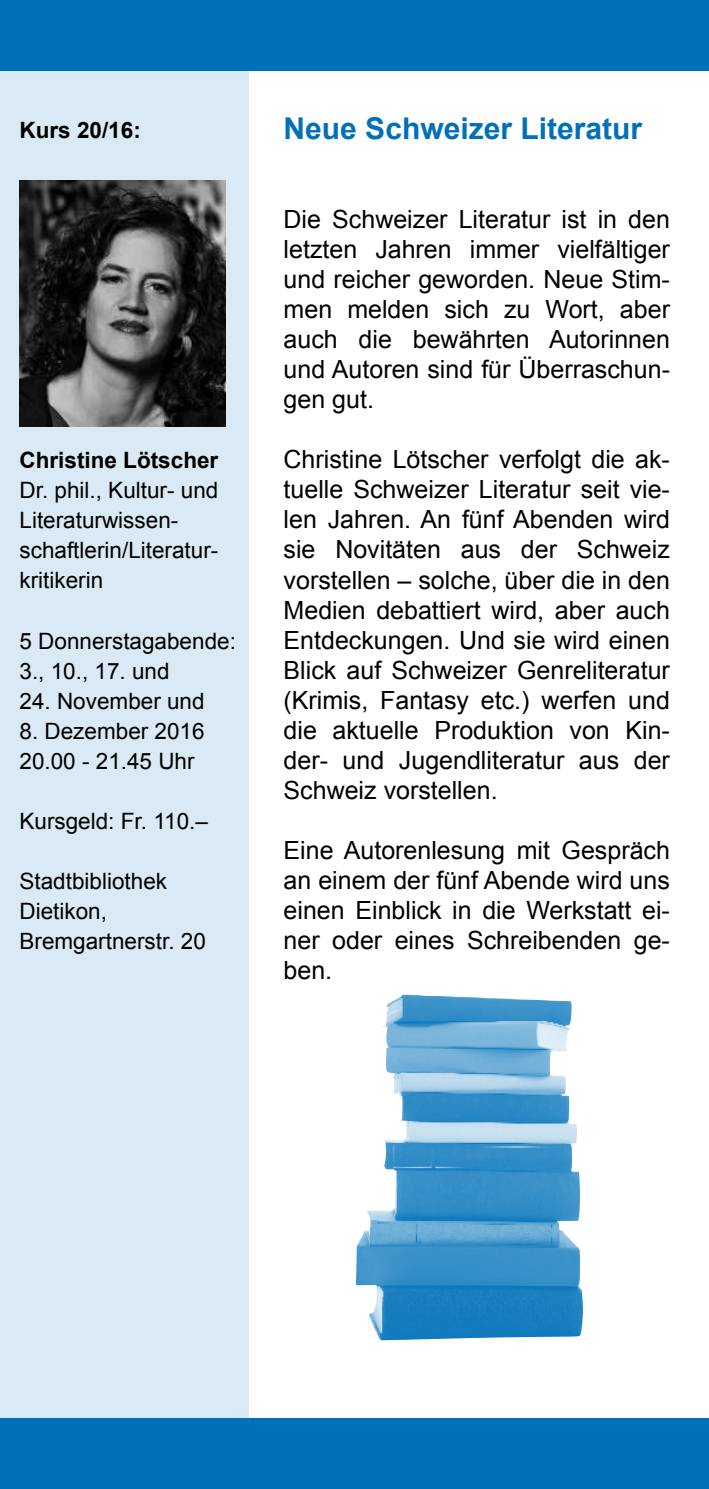
<style>
.page{position:relative;width:709px;height:1489px;background:#fff}
.page>*{position:absolute;margin:0;border:0;box-sizing:border-box;transform-origin:0 0}
.t1{font:700 30px "Arial";color:#0071b9}
.t2{font:25px/30px "Arial";color:#000;text-align:justify}
.t3{font:22.5px/30px "Arial";color:#000}
.t4{font:700 22.5px "Arial";color:#000}
</style>
<div class="page">
<div style="left:0;top:0;width:248px;height:1488px;background:#d9eaf4"></div>
<div style="left:0;top:0;width:709px;height:71px;background:#0071b9"></div>
<div style="left:0;top:1417px;width:709px;height:71px;background:#0071b9"></div>
<img style="left:19px;top:181px;width:206px;height:245px">
<img style="left:356px;top:994px;width:227px;height:346px">
<p class="t4" style="left:19px;top:115px;width:123px">Kurs 20/16:</p>
<p class="t4" style="left:19px;top:445px;width:200px">Christine Lötscher</p>
<p class="t3" style="left:19px;top:476px;width:200px">Dr. phil., Kultur- und<br>Literaturwissen&shy;schaftlerin/Literatur&shy;kritikerin</p>
<p class="t3" style="left:19px;top:626px;width:218px">5 Donnerstagabende:<br>3., 10., 17. und</p>
<p class="t3" style="left:19px;top:685px;width:187px">24. November und</p>
<p class="t3" style="left:19px;top:715px;width:187px">8. Dezember 2016<br>20.00 - 21.45 Uhr</p>
<p class="t3" style="left:19px;top:805px;width:190px">Kursgeld: Fr. 110.–</p>
<p class="t3" style="left:19px;top:865px;width:188px">Stadtbibliothek<br>Dietikon,<br>Bremgartnerstr. 20</p>
<p class="t1" style="left:283px;top:108px;width:360px">Neue Schweizer Literatur</p>
<p class="t2" style="left:283px;top:205px;width:388px">Die Schweizer Literatur ist in den letzten Jahren immer vielfältiger und reicher geworden. Neue Stim&shy;men melden sich zu Wort, aber auch die bewährten Autorinnen und Autoren sind für Überraschun&shy;gen gut.</p>
<p class="t2" style="left:283px;top:445px;width:388px">Christine Lötscher verfolgt die ak&shy;tuelle Schweizer Literatur seit vie&shy;len Jahren. An fünf Abenden wird sie Novitäten aus der Schweiz vorstellen – solche, über die in den Medien debattiert wird, aber auch Entdeckungen. Und sie wird einen Blick auf Schweizer Genreliteratur (Krimis, Fantasy etc.) werfen und die aktuelle Produktion von Kin&shy;der- und Jugendliteratur aus der Schweiz vorstellen.</p>
<p class="t2" style="left:283px;top:835px;width:388px">Eine Autorenlesung mit Gespräch an einem der fünf Abende wird uns einen Einblick in die Werkstatt ei&shy;ner oder eines Schreibenden ge&shy;ben.</p>
</div>
